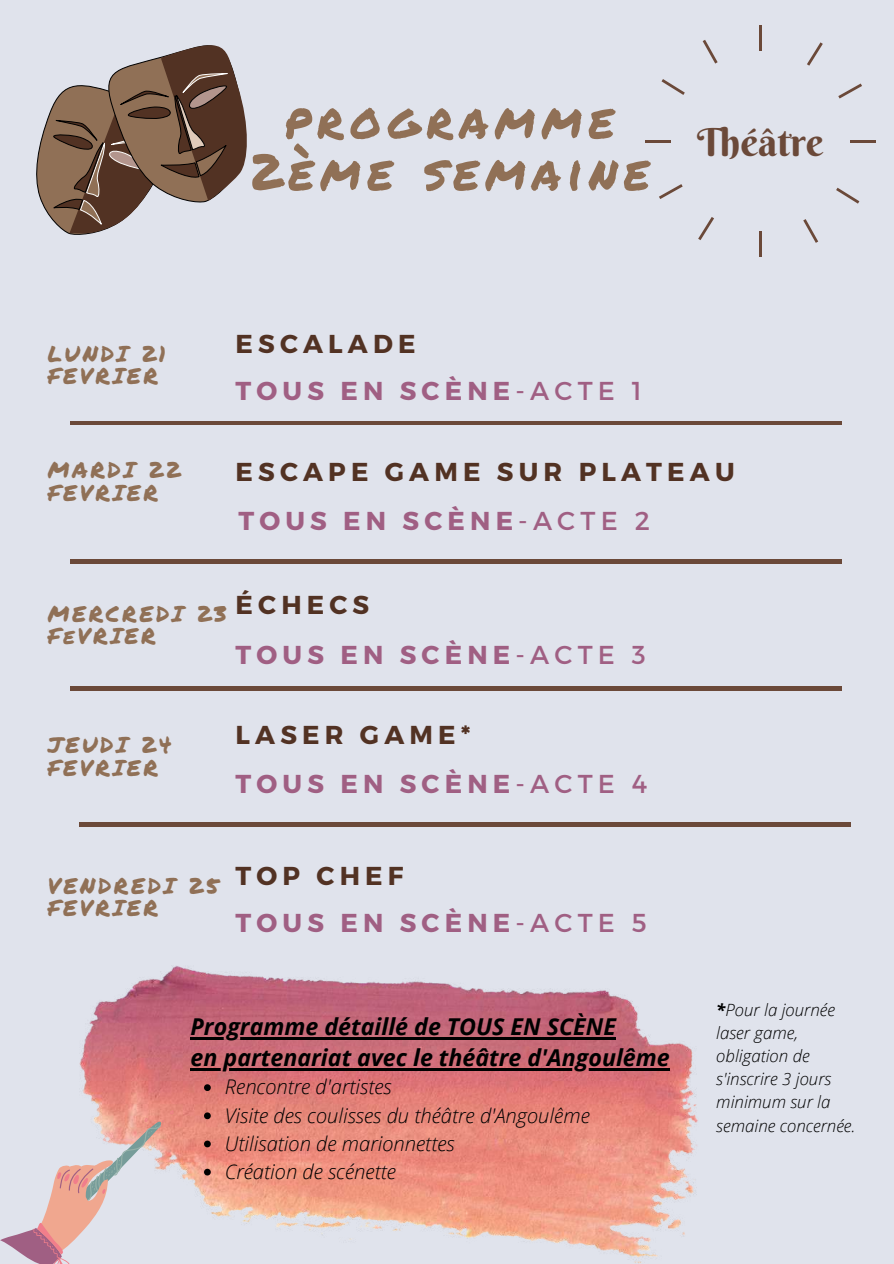
<style>
.page{position:relative;width:894px;height:1264px;background:#fff}
.page>*{position:absolute;margin:0;border:0;box-sizing:border-box;transform-origin:0 0}
.t1{font:50.1px/51.8px "Permanent Marker";letter-spacing:.12em;color:#907056;text-align:center}
.t2{font:38.55px "Berkshire Swash";color:#6b4939}
.t3{font:700 25.8px/47.1px "Montserrat";letter-spacing:.2em;color:#a05f83}
.t4{font:700 25.8px "Montserrat";letter-spacing:.2em;color:#523223}
.t5{font:italic 700 23.25px/31.5px "Open Sans";color:#000}
.t6{font:22.35px/22.5px "Permanent Marker";letter-spacing:.12em;color:#907056}
.t7{font:italic 300 20.25px/28.2px "Open Sans";color:#000}
.t8{font:italic 300 16.8px/23.2px "Open Sans";color:#000}
.s1{color:#523223}
.s2{font-weight:400}
.s3{font-weight:700}
</style>
<div class="page">
<div style="left:0;top:0;width:893px;height:1263px;background:#e0e3ec"></div>
<hr style="left:70px;top:421px;width:771px;height:4px;background:#6b4939">
<hr style="left:70px;top:559px;width:771px;height:4px;background:#6b4939">
<hr style="left:70px;top:686px;width:771px;height:4px;background:#6b4939">
<hr style="left:79px;top:822px;width:772px;height:4px;background:#6b4939">
<hr style="left:758px;top:231px;width:3px;height:26px;background:#6b4939">
<hr style="left:758px;top:26px;width:3px;height:25px;background:#6b4939">
<hr style="left:644px;top:140px;width:26px;height:3px;background:#6b4939">
<hr style="left:850px;top:140px;width:25px;height:3px;background:#6b4939">
<svg style="left:698px;top:217px;width:16px;height:23px"></svg>
<svg style="left:807px;top:42px;width:15px;height:24px"></svg>
<svg style="left:661px;top:79px;width:23px;height:16px"></svg>
<svg style="left:836px;top:188px;width:23px;height:16px"></svg>
<svg style="left:659px;top:184px;width:23px;height:15px"></svg>
<svg style="left:838px;top:84px;width:23px;height:14px"></svg>
<svg style="left:702px;top:40px;width:15px;height:24px"></svg>
<svg style="left:803px;top:219px;width:15px;height:24px"></svg>
<svg style="left:36px;top:45px;width:211px;height:190px"></svg>
<img style="left:79px;top:966px;width:619px;height:297px">
<svg style="left:204px;top:1084px;width:7px;height:6px"></svg>
<svg style="left:204px;top:1112px;width:7px;height:7px"></svg>
<svg style="left:204px;top:1140px;width:7px;height:7px"></svg>
<svg style="left:204px;top:1168px;width:7px;height:7px"></svg>
<hr style="left:190px;top:1036px;width:425px;height:3px;background:#000">
<hr style="left:190px;top:1068px;width:479px;height:2px;background:#000">
<svg style="left:170px;top:1110px;width:4px;height:4px"></svg>
<svg style="left:0;top:1117px;width:164px;height:146px"></svg>
<h1 class="t1" style="left:249px;top:93px;width:401px">programme<br>2ème semaine</h1>
<h2 class="t2" style="left:697px;top:119px;width:128px">Théâtre</h2>
<p class="t6" style="left:48px;top:341px;width:120px">LUNDI 21<br>FEVRIER</p>
<p class="t3" style="left:235px;top:319px;width:407px"><span class="s1">ESCALADE<br></span>TOUS EN SCÈNE<span class="s2">-ACTE 1</span></p>
<p class="t6" style="left:48px;top:458px;width:134px">MARDI 22<br>FEVRIER</p>
<p class="t4" style="left:235px;top:455px;width:500px">ESCAPE GAME SUR PLATEAU</p>
<p class="t3" style="left:238px;top:495px;width:413px">TOUS EN SCÈNE<span class="s2">-ACTE 2</span></p>
<p class="t6" style="left:48px;top:601px;width:180px">MERCREDI 23<br>FeVRIER</p>
<p class="t4" style="left:235px;top:588px;width:135px">ÉCHECS</p>
<p class="t3" style="left:235px;top:630px;width:411px">TOUS EN SCÈNE<span class="s2">-ACTE 3</span></p>
<p class="t6" style="left:48px;top:733px;width:125px">JEUDI 24<br>FEVRIER</p>
<p class="t4" style="left:235px;top:718px;width:236px">LASER GAME*</p>
<p class="t3" style="left:235px;top:759px;width:413px">TOUS EN SCÈNE<span class="s2">-ACTE 4</span></p>
<p class="t6" style="left:48px;top:873px;width:172px">VENDREDI 25<br>FEVRIER</p>
<p class="t4" style="left:235px;top:858px;width:169px">TOP CHEF</p>
<p class="t3" style="left:235px;top:897px;width:412px">TOUS EN SCÈNE<span class="s2">-ACTE 5</span></p>
<p class="t5" style="left:190px;top:1009px;width:480px">Programme détaillé de TOUS EN SCÈNE<br>en partenariat avec le théâtre d'Angoulême</p>
<p class="t7" style="left:225px;top:1072px;width:366px">Rencontre d'artistes<br>Visite des coulisses du théâtre d'Angoulême<br>Utilisation de marionnettes<br>Création de scénette</p>
<p class="t8" style="left:716px;top:997px;width:141px"><span class="s3">*</span>Pour la journée laser game, obligation de s'inscrire 3 jours minimum sur la semaine concernée.</p>
</div>
